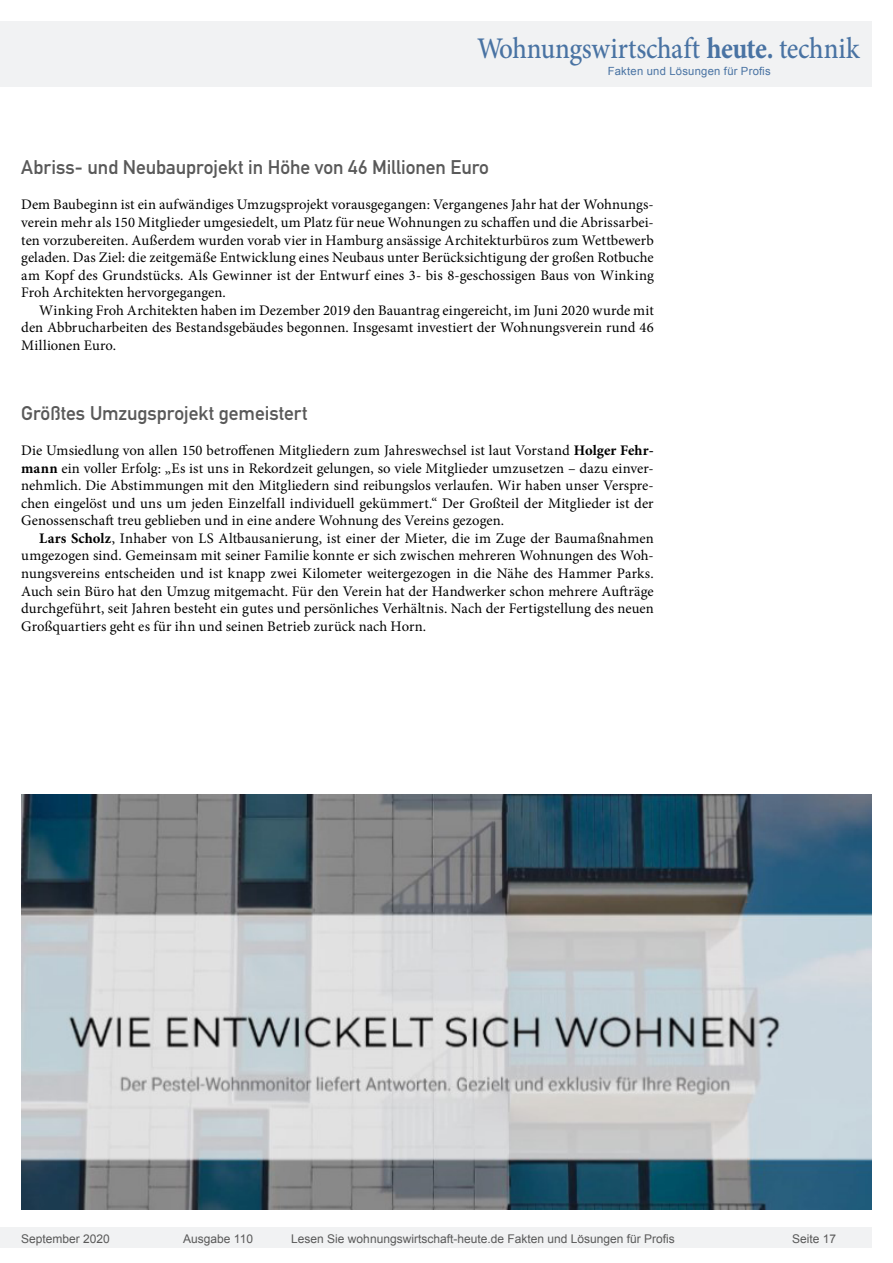
<style>
.page{position:relative;width:893px;height:1263px;background:#fff}
.page>*{position:absolute;margin:0;border:0;box-sizing:border-box;transform-origin:0 0}
.t1{font:500 30px "Minion Pro";letter-spacing:-.01em;color:#4973a3;scale:.9 1}
.Überschrift_Grau{font:19.5px "DIN Mittelschrift";letter-spacing:-.005em;color:#595959}
.Fließtext_erste_Zeil{font:14.7px/17.5px "Minion Pro";color:#000;text-align:justify}
.Fliesstext{font:14.7px/17.5px "Minion Pro";letter-spacing:.005em;color:#000;text-align:justify}
.t2{font:12px "Arial";color:#595959}
.t3{font:11.25px "Arial";letter-spacing:.025em;color:#4973a3}
.s1{font-weight:700}
</style>
<div class="page">
<div style="left:0;top:1227px;width:872px;height:20px;background:#f1f2f3"></div>
<div style="left:0;top:21px;width:872px;height:66px;background:#f1f2f3"></div>
<img style="left:21px;top:795px;width:851px;height:415px">
<h1 class="t1" style="left:477px;top:28px;width:426px">Wohnungswirtschaft <span class="s1">heute.</span> technik</h1>
<p class="t3" style="left:608px;top:63px;width:165px">Fakten und Lösungen für Profis</p>
<p class="Überschrift_Grau" style="left:21px;top:156px;width:469px">Abriss- und Neubauprojekt in Höhe von 46 Millionen Euro</p>
<p class="Fließtext_erste_Zeil" style="left:21px;top:196px;width:634px">Dem Baubeginn ist ein aufwändiges Umzugsprojekt vorausgegangen: Vergangenes Jahr hat der Wohnungs&shy;verein mehr als 150 Mitglieder umgesiedelt, um Platz für neue Wohnungen zu schaffen und die Abrissarbei&shy;ten vorzubereiten. Außerdem wurden vorab vier in Hamburg ansässige Architekturbüros zum Wettbewerb geladen. Das Ziel: die zeitgemäße Entwicklung eines Neubaus unter Berücksichtigung der großen Rotbuche am Kopf des Grundstücks. Als Gewinner ist der Entwurf eines 3- bis 8-geschossigen Baus von Winking Froh Architekten hervorgegangen.</p>
<p class="Fliesstext" style="left:21px;top:301px;width:634px;text-indent:18px">Winking Froh Architekten haben im Dezember 2019 den Bauantrag eingereicht, im Juni 2020 wurde mit den Abbrucharbeiten des Bestandsgebäudes begonnen. Insgesamt investiert der Wohnungsverein rund 46<br>Millionen Euro.</p>
<p class="Überschrift_Grau" style="left:21px;top:402px;width:288px">Größtes Umzugsprojekt gemeistert</p>
<p class="Fließtext_erste_Zeil" style="left:21px;top:442px;width:634px">Die Umsiedlung von allen 150 betroffenen Mitgliedern zum Jahreswechsel ist laut Vorstand <span class="s1">Holger Fehr&shy;mann</span> ein voller Erfolg: „Es ist uns in Rekordzeit gelungen, so viele Mitglieder umzusetzen – dazu einver&shy;nehmlich. Die Abstimmungen mit den Mitgliedern sind reibungslos verlaufen. Wir haben unser Verspre&shy;chen eingelöst und uns um jeden Einzelfall individuell gekümmert.“ Der Großteil der Mitglieder ist der Genossenschaft treu geblieben und in eine andere Wohnung des Vereins gezogen.</p>
<p class="Fliesstext" style="left:21px;top:529px;width:634px;text-indent:18px"><span class="s1">Lars Scholz</span>, Inhaber von LS Altbausanierung, ist einer der Mieter, die im Zuge der Baumaßnahmen umgezogen sind. Gemeinsam mit seiner Familie konnte er sich zwischen mehreren Wohnungen des Woh&shy;nungsvereins entscheiden und ist knapp zwei Kilometer weitergezogen in die Nähe des Hammer Parks.<br>Auch sein Büro hat den Umzug mitgemacht. Für den Verein hat der Handwerker schon mehrere Aufträge durchgeführt, seit Jahren besteht ein gutes und persönliches Verhältnis. Nach der Fertigstellung des neuen Großquartiers geht es für ihn und seinen Betrieb zurück nach Horn.</p>
<p class="t2" style="left:21px;top:1230px;width:90px">September 2020</p>
<p class="t2" style="left:183px;top:1230px;width:71px">Ausgabe 110</p>
<p class="t2" style="left:291px;top:1230px;width:385px">Lesen Sie wohnungswirtschaft-heute.de Fakten und Lösungen für Profis</p>
<p class="t2" style="left:792px;top:1231px;width:46px">Seite 17</p>
</div>
